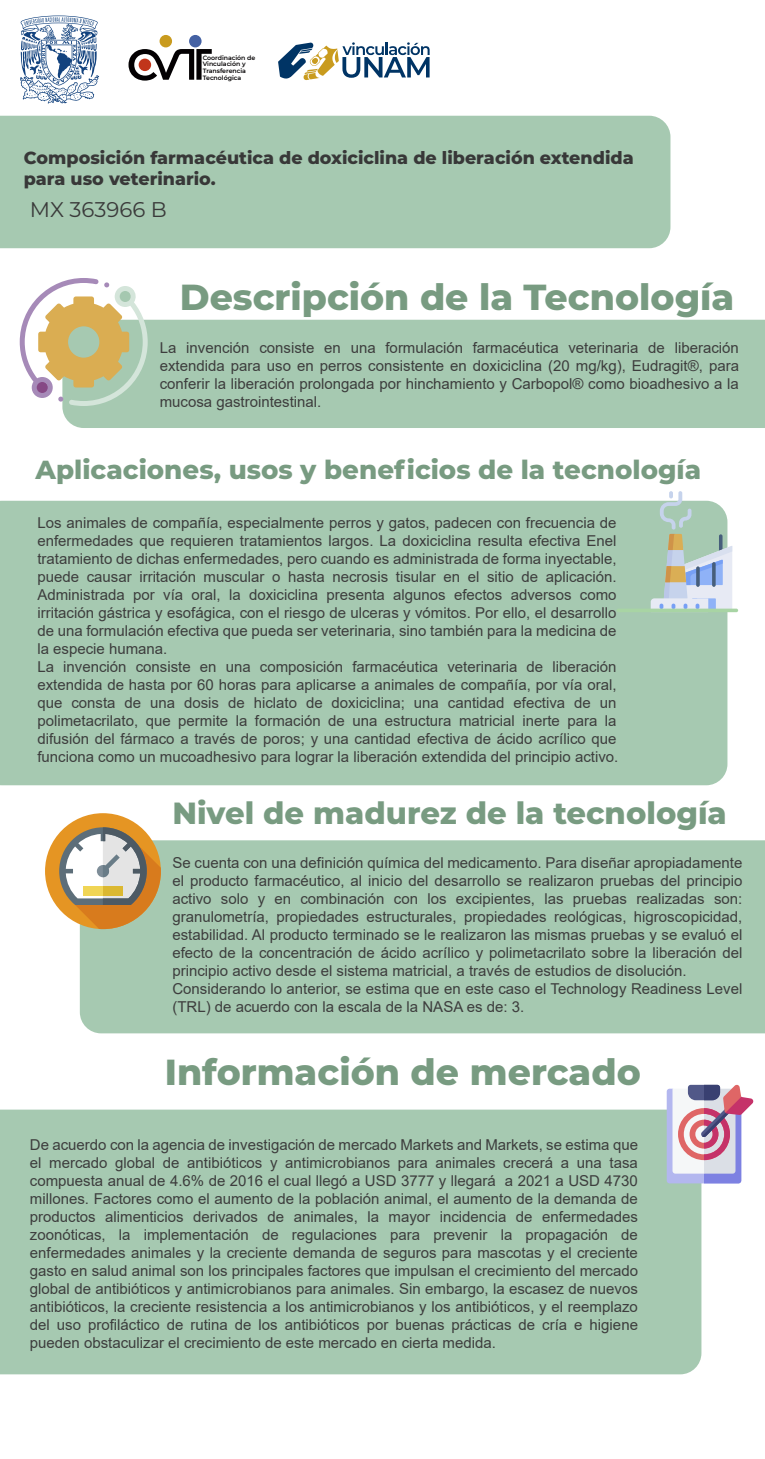
<style>
.page{position:relative;width:765px;height:1459px;background:#fff}
.page>*{position:absolute;margin:0;border:0;box-sizing:border-box;transform-origin:0 0}
.t1{font:800 36.25px "Montserrat";color:#789b81}
.t2{font:800 30.62px "Montserrat";color:#789b81}
.t3{font:800 26.12px "Montserrat";color:#789b81}
.t4{font:21.25px "Montserrat";color:#3a3a3a}
.t5{font:800 17.5px/21px "Montserrat";color:#383838}
.t6{font:15px/18px "Arial";color:#3d3d3d;text-align:justify}
.t7{font:600 6.25px/6.6px "Montserrat";color:#030002}
</style>
<div class="page">
<div style="left:0;top:116px;width:670px;height:132px;background:#a6c9b1"></div>
<div style="left:62px;top:320px;width:703px;height:108px;background:#a6c9b1"></div>
<svg style="left:20px;top:278px;width:128px;height:128px"></svg>
<div style="left:0;top:501px;width:727px;height:284px;background:#a6c9b1"></div>
<svg style="left:651px;top:491px;width:81px;height:117px;background:#bdcfcb"></svg>
<svg style="left:617px;top:608px;width:121px;height:4px"></svg>
<div style="left:80px;top:840px;width:685px;height:193px;background:#a6c9b1"></div>
<div style="left:45px;top:813px;width:116px;height:116px;background:#e59523;border-radius:50%"></div>
<svg style="left:59px;top:827px;width:102px;height:102px"></svg>
<div style="left:0;top:1109px;width:701px;height:265px;background:#a6c9b1"></div>
<svg style="left:667px;top:1084px;width:86px;height:99px"></svg>
<svg style="left:20px;top:16px;width:79px;height:88px"></svg>
<div style="left:160px;top:35px;width:12px;height:12px;background:#c99b1e;border-radius:50%"></div>
<div style="left:189px;top:35px;width:13px;height:12px;background:#4461a3;border-radius:50%"></div>
<svg style="left:129px;top:49px;width:83px;height:32px"></svg>
<svg style="left:278px;top:42px;width:152px;height:38px"></svg>
<p class="t7" style="left:203px;top:54px;width:54px">Coordinación de<br>Vinculación y<br>Transferencia<br>Tecnológica</p>
<p class="t5" style="left:24px;top:146px;width:611px">Composición farmacéutica de doxiciclina de liberación extendida para uso veterinario.</p>
<h3 class="t4" style="left:30px;top:195px;width:139px">MX 363966 B</h3>
<h1 class="t1" style="left:180px;top:271px;width:556px">Descripción de la Tecnología</h1>
<p class="t6" style="left:160px;top:338px;width:581px">La invención consiste en una formulación farmacéutica veterinaria de liberación extendida para uso en perros consistente en doxiciclina (20 mg/kg), Eudragit®, para conferir la liberación prolongada por hinchamiento y Carbopol® como bioadhesivo a la mucosa gastrointestinal.</p>
<h3 class="t3" style="left:36px;top:450px;width:667px">Aplicaciones, usos y beneficios de la tecnología</h3>
<p class="t6" style="left:37px;top:513px;width:583px;text-align:left">Los animales de compañía, especialmente perros y gatos, padecen con frecuencia de enfermedades que requieren tratamientos largos. La doxiciclina resulta efectiva Enel tratamiento de dichas enfermedades, pero cuando es administrada de forma inyectable, puede causar irritación muscular o hasta necrosis tisular en el sitio de aplicación.<br>Administrada por vía oral, la doxiciclina presenta algunos efectos adversos como irritación gástrica y esofágica, con el riesgo de ulceras y vómitos. Por ello, el desarrollo de una formulación efectiva que pueda ser veterinaria, sino también para la medicina de la especie humana.<br>La invención consiste en una composición farmacéutica veterinaria de liberación extendida de hasta por 60 horas para aplicarse a animales de compañía, por vía oral, que consta de una dosis de hiclato de doxiciclina; una cantidad efectiva de un polimetacrilato, que permite la formación de una estructura matricial inerte para la difusión del fármaco a través de poros; y una cantidad efectiva de ácido acrílico que funciona como un mucoadhesivo para lograr la liberación extendida del principio activo.</p>
<h2 class="t2" style="left:172px;top:790px;width:556px">Nivel de madurez de la tecnología</h2>
<p class="t6" style="left:172px;top:854px;width:572px;text-align:left">Se cuenta con una definición química del medicamento. Para diseñar apropiadamente el producto farmacéutico, al inicio del desarrollo se realizaron pruebas del principio activo solo y en combinación con los excipientes, las pruebas realizadas son: granulometría, propiedades estructurales, propiedades reológicas, higroscopicidad, estabilidad. Al producto terminado se le realizaron las mismas pruebas y se evaluó el efecto de la concentración de ácido acrílico y polimetacrilato sobre la liberación del principio activo desde el sistema matricial, a través de estudios de disolución.<br>Considerando lo anterior, se estima que en este caso el Technology Readiness Level (TRL) de acuerdo con la escala de la NASA es de: 3.</p>
<h1 class="t1" style="left:165px;top:1045px;width:478px">Información de mercado</h1>
<p class="t6" style="left:30px;top:1135px;width:610px">De acuerdo con la agencia de investigación de mercado Markets and Markets, se estima que el mercado global de antibióticos y antimicrobianos para animales crecerá a una tasa compuesta anual de 4.6% de 2016 el cual llegó a USD 3777 y llegará a 2021 a USD 4730 millones. Factores como el aumento de la población animal, el aumento de la demanda de productos alimenticios derivados de animales, la mayor incidencia de enfermedades zoonóticas, la implementación de regulaciones para prevenir la propagación de enfermedades animales y la creciente demanda de seguros para mascotas y el creciente gasto en salud animal son los principales factores que impulsan el crecimiento del mercado global de antibióticos y antimicrobianos para animales. Sin embargo, la escasez de nuevos antibióticos, la creciente resistencia a los antimicrobianos y los antibióticos, y el reemplazo del uso profiláctico de rutina de los antibióticos por buenas prácticas de cría e higiene pueden obstaculizar el crecimiento de este mercado en cierta medida.</p>
</div>
